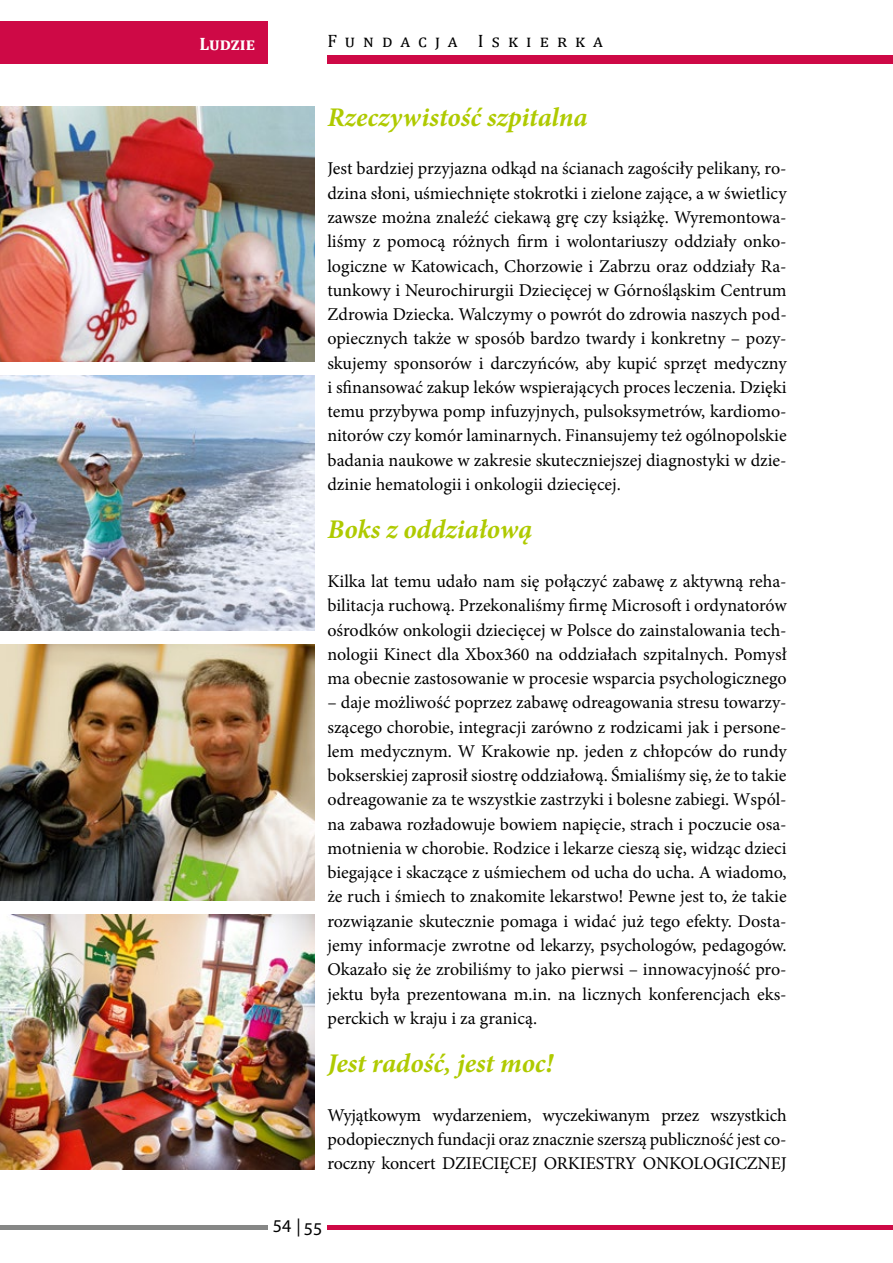
<style>
.page{position:relative;width:893px;height:1263px;background:#fff}
.page>*{position:absolute;margin:0;border:0;box-sizing:border-box;transform-origin:0 0}
.t1{font:italic 700 27px "Minion Pro";color:#afca00}
.t2{font:18px/24.3px "Minion Pro";color:#000;text-align:justify}
.t3{font:18px "Cambria";letter-spacing:.45em;color:#000}
.t4{font:700 18px "Cambria";color:#fff}
.t5{font:18px "Myriad Pro";color:#000}
</style>
<div class="page">
<hr style="left:0;top:1225px;width:268px;height:4px;background:#868786">
<hr style="left:327px;top:1225px;width:566px;height:4px;background:#ce0946">
<div style="left:327px;top:55px;width:566px;height:9px;background:#ce0946"></div>
<div style="left:0;top:21px;width:268px;height:43px;background:#ce0946"></div>
<img style="left:0;top:106px;width:315px;height:255px">
<img style="left:0;top:645px;width:315px;height:255px">
<img style="left:0;top:376px;width:315px;height:255px">
<img style="left:0;top:914px;width:315px;height:255px">
<p class="t4" style="left:199px;top:32px;width:57px">Ludzie</p>
<p class="t3" style="left:327px;top:30px;width:277px">Fundacja Iskierka</p>
<h1 class="t1" style="left:327px;top:98px;width:262px">Rzeczywistość szpitalna</h1>
<p class="t2" style="left:327px;top:157px;width:461px">Jest bardziej przyjazna odkąd na ścianach zagościły pelikany, ro&shy;dzina słoni, uśmiechnięte stokrotki i zielone zające, a w świetlicy zawsze można znaleźć ciekawą grę czy książkę. Wyremontowa&shy;liśmy z pomocą różnych firm i wolontariuszy oddziały onko&shy;logiczne w Katowicach, Chorzowie i Zabrzu oraz oddziały Ra&shy;tunkowy i Neurochirurgii Dziecięcej w Górnośląskim Centrum Zdrowia Dziecka. Walczymy o powrót do zdrowia naszych pod&shy;opiecznych także w sposób bardzo twardy i konkretny – pozy&shy;skujemy sponsorów i darczyńców, aby kupić sprzęt medyczny i sfinansować zakup leków wspierających proces leczenia. Dzięki temu przybywa pomp infuzyjnych, pulsoksymetrów, kardiomo&shy;nitorów czy komór laminarnych. Finansujemy też ogólnopolskie badania naukowe w zakresie skuteczniejszej diagnostyki w dzie&shy;dzinie hematologii i onkologii dziecięcej.</p>
<h1 class="t1" style="left:327px;top:511px;width:206px">Boks z oddziałową</h1>
<p class="t2" style="left:327px;top:569px;width:461px">Kilka lat temu udało nam się połączyć zabawę z aktywną reha&shy;bilitacja ruchową. Przekonaliśmy firmę Microsoft i ordynatorów ośrodków onkologii dziecięcej w Polsce do zainstalowania tech&shy;nologii Kinect dla Xbox360 na oddziałach szpitalnych. Pomysł ma obecnie zastosowanie w procesie wsparcia psychologicznego</p>
<p class="t2" style="left:327px;top:690px;width:461px">– daje możliwość poprzez zabawę odreagowania stresu towarzy&shy;szącego chorobie, integracji zarówno z rodzicami jak i persone&shy;lem medycznym. W Krakowie np. jeden z chłopców do rundy bokserskiej zaprosił siostrę oddziałową. Śmialiśmy się, że to takie odreagowanie za te wszystkie zastrzyki i bolesne zabiegi. Wspól&shy;na zabawa rozładowuje bowiem napięcie, strach i poczucie osa&shy;motnienia w chorobie. Rodzice i lekarze cieszą się, widząc dzieci biegające i skaczące z uśmiechem od ucha do ucha. A wiadomo, że ruch i śmiech to znakomite lekarstwo! Pewne jest to, że takie rozwiązanie skutecznie pomaga i widać już tego efekty. Dosta&shy;jemy informacje zwrotne od lekarzy, psychologów, pedagogów.<br>Okazało się że zrobiliśmy to jako pierwsi – innowacyjność pro&shy;jektu była prezentowana m.in. na licznych konferencjach eks&shy;perckich w kraju i za granicą.</p>
<h1 class="t1" style="left:327px;top:1044px;width:227px">Jest radość, jest moc!</h1>
<p class="t2" style="left:327px;top:1103px;width:461px">Wyjątkowym wydarzeniem, wyczekiwanym przez wszystkich podopiecznych fundacji oraz znacznie szerszą publiczność jest co&shy;roczny koncert DZIECIĘCEJ ORKIESTRY ONKOLOGICZNEJ</p>
<p class="t5" style="left:273px;top:1215px;width:51px">54 |55</p>
</div>
